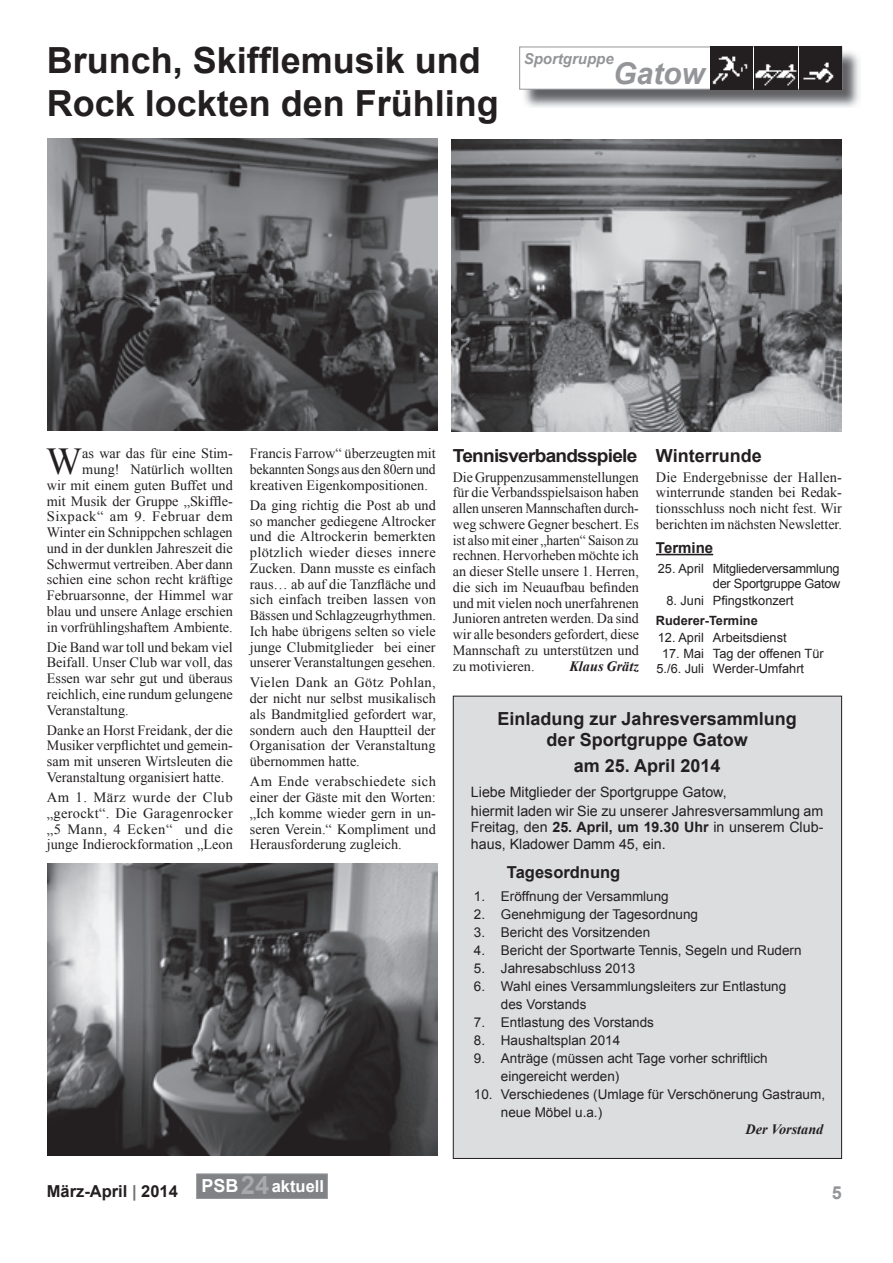
<style>
.page{position:relative;width:893px;height:1263px;background:#fff}
.page>*{position:absolute;margin:0;border:0;box-sizing:border-box;transform-origin:0 0}
.t1{font:38.1px "Times New Roman";color:#231f20}
.t2{font:700 36px "Arial";color:#231f20}
.t3{font:italic 700 30px "Arial";color:#939598}
.t4{font:700 18px/21.6px "Arial";color:#231f20;text-align:center}
.t5{font:700 18px "Arial";letter-spacing:-.04em;color:#231f20;scale:1.06 1}
.t6{font:700 18px "Arial";color:#939598}
.t7{font:700 16.5px "Arial";color:#231f20}
.t8{font:700 16.5px "Arial";color:#fff}
.t9{font:italic 700 15px "Arial";color:#939598}
.t10{font:700 15px "Arial";color:#231f20}
.t11{font:14.25px/15.8px "Times New Roman";color:#231f20;text-align:justify}
.t12{font:14.25px/18.6px "Arial";color:#231f20}
.t13{font:italic 700 14.25px "Times New Roman";color:#231f20}
.t14{font:13.5px/18px "Arial";color:#231f20}
.t15{font:12.75px/15.3px "Arial";color:#231f20}
.t16{font:12.75px/15.3px "Arial";letter-spacing:-.02em;color:#231f20;text-align:right}
.t17{font:700 12.75px "Arial";color:#231f20}
.s1{font-weight:700}
.s2{color:#6c6d70}
.s3{font-size:18px}
.s4{font-size:25.5px;color:#a8a9ad}
</style>
<div class="page">
<div style="left:196px;top:1173px;width:132px;height:26px;background:#808285;border:1px solid #939598"></div>
<div style="left:453px;top:696px;width:389px;height:462px;background:#dcdddf"></div>
<img style="left:521px;top:48px;width:339px;height:59px">
<div style="left:519px;top:47px;width:323px;height:42px;background:#fff;border:1px solid #939598"></div>
<img style="left:755px;top:47px;width:42px;height:42px">
<img style="left:799px;top:47px;width:43px;height:42px">
<img style="left:710px;top:47px;width:43px;height:42px">
<hr style="left:656px;top:554px;width:57px;height:1px;background:#231f20">
<img style="left:48px;top:138px;width:389px;height:292px">
<img style="left:452px;top:139px;width:389px;height:292px">
<img style="left:48px;top:863px;width:389px;height:292px">
<h2 class="t2" style="left:47px;top:36px;width:436px">Brunch, Skifflemusik und</h2>
<h2 class="t2" style="left:47px;top:80px;width:454px">Rock lockten den Frühling</h2>
<p class="t9" style="left:524px;top:49px;width:91px">Sportgruppe</p>
<h3 class="t3" style="left:613px;top:54px;width:93px">Gatow</h3>
<p class="t11" style="left:47px;top:445px;width:188px;text-align:right">as war das für eine Stim&shy;mung! Natürlich wollten<br>wir mit einem guten Buffet und mit Musik der Gruppe „Skiffle-<br>Sixpack“ am 9. Februar dem<br>Winter ein Schnippchen schlagen und in der dunklen Jahreszeit die<br>Schwermut vertreiben. Aber dann schien eine schon recht kräftige<br>Februarsonne, der Himmel war blau und unsere Anlage erschien in vorfrühlingshaftem Ambiente.</p>
<p class="t11" style="left:47px;top:639px;width:187px">Die Band war toll und bekam viel Beifall. Unser Club war voll, das Essen war sehr gut und überaus reichlich, eine rundum gelungene Veranstaltung.</p>
<p class="t11" style="left:47px;top:722px;width:188px">Danke an Horst Freidank, der die Musiker verpflichtet und gemein&shy;sam mit unseren Wirtsleuten die Veranstaltung organisiert hatte.</p>
<p class="t11" style="left:47px;top:789px;width:188px">Am 1. März wurde der Club „gerockt“. Die Garagenrocker „5 Mann, 4 Ecken“ und die junge Indierockformation „Leon</p>
<h1 class="t1" style="left:46px;top:436px;width:37px">W</h1>
<p class="t11" style="left:250px;top:445px;width:188px">Francis Farrow“ überzeugten mit bekannten Songs aus den 80ern und kreativen Eigenkompositionen.</p>
<p class="t11" style="left:250px;top:497px;width:188px">Da ging richtig die Post ab und so mancher gediegene Altrocker und die Altrockerin bemerkten plötzlich wieder dieses innere Zucken. Dann musste es einfach raus… ab auf die Tanzfläche und sich einfach treiben lassen von Bässen und Schlagzeugrhythmen.<br>Ich habe übrigens selten so viele junge Clubmitglieder bei einer unserer Veranstaltungen gesehen.</p>
<p class="t11" style="left:250px;top:675px;width:188px">Vielen Dank an Götz Pohlan, der nicht nur selbst musikalisch als Bandmitglied gefordert war, sondern auch den Hauptteil der Organisation der Veranstaltung übernommen hatte.</p>
<p class="t11" style="left:250px;top:773px;width:188px">Am Ende verabschiedete sich einer der Gäste mit den Worten: „Ich komme wieder gern in un&shy;seren Verein.“ Kompliment und Herausforderung zugleich.</p>
<p class="t5" style="left:453px;top:443px;width:176px">Tennisverbandsspiele</p>
<p class="t11" style="left:453px;top:469px;width:188px">Die Gruppenzusammenstellungen für die Verbandsspielsaison haben allen unseren Mannschaften durch&shy;weg schwere Gegner beschert. Es ist also mit einer „harten“ Saison zu rechnen. Hervorheben möchte ich an dieser Stelle unsere 1. Herren, die sich im Neuaufbau befinden und mit vielen noch unerfahrenen Junioren antreten werden. Da sind wir alle besonders gefordert, diese Mannschaft zu unterstützen und zu motivieren.</p>
<p class="t13" style="left:569px;top:656px;width:71px">Klaus Grätz</p>
<p class="t4" style="left:656px;top:445px;width:107px">Winterrunde</p>
<p class="t11" style="left:656px;top:469px;width:188px">Die Endergebnisse der Hallen&shy;winterrunde standen bei Redak&shy;tionsschluss noch nicht fest. Wir berichten im nächsten Newsletter.</p>
<p class="t10" style="left:656px;top:538px;width:59px">Termine</p>
<p class="t16" style="left:658px;top:560px;width:184px">25. April Mitgliederversammlung der Sportgruppe Gatow</p>
<p class="t15" style="left:666px;top:593px;width:129px">8. Juni Pfingstkonzert</p>
<p class="t17" style="left:656px;top:612px;width:103px">Ruderer-Termine</p>
<p class="t15" style="left:658px;top:630px;width:130px">12. April Arbeitsdienst</p>
<p class="t15" style="left:656px;top:645px;width:169px;text-indent:6px">17. Mai Tag der offenen Tür<br>5./6. Juli Werder-Umfahrt</p>
<p class="t4" style="left:498px;top:708px;width:301px">Einladung zur Jahresversammlung der Sportgruppe Gatow</p>
<p class="t4" style="left:574px;top:755px;width:148px">am 25. April 2014</p>
<p class="t12" style="left:471px;top:783px;width:354px">Liebe Mitglieder der Sportgruppe Gatow,<br>hiermit laden wir Sie zu unserer Jahresversammlung am</p>
<p class="t12" style="left:471px;top:819px;width:354px;line-height:16.5px">Freitag, den <span class="s1">25. April, um 19.30 Uhr</span> in unserem Club&shy;haus, Kladower Damm 45, ein.</p>
<p class="t7" style="left:507px;top:861px;width:115px">Tagesordnung</p>
<p class="t14" style="left:474px;top:887px;width:196px">1. Eröffnung der Versammlung</p>
<p class="t14" style="left:474px;top:905px;width:226px">2. Genehmigung der Tagesordnung</p>
<p class="t14" style="left:474px;top:923px;width:178px">3. Bericht des Vorsitzenden</p>
<p class="t14" style="left:474px;top:941px;width:329px">4. Bericht der Sportwarte Tennis, Segeln und Rudern</p>
<p class="t14" style="left:474px;top:959px;width:163px">5. Jahresabschluss 2013</p>
<p class="t14" style="left:501px;top:977px;width:287px;text-indent:-27px">6. Wahl eines Versammlungsleiters zur Entlastung des Vorstands</p>
<p class="t14" style="left:474px;top:1013px;width:182px">7. Entlastung des Vorstands</p>
<p class="t14" style="left:474px;top:1031px;width:148px">8. Haushaltsplan 2014</p>
<p class="t14" style="left:501px;top:1049px;width:268px;text-indent:-27px">9. Anträge (müssen acht Tage vorher schriftlich eingereicht werden)</p>
<p class="t14" style="left:501px;top:1085px;width:326px;text-indent:-27px">10. Verschiedenes (Umlage für Verschönerung Gastraum, neue Möbel u.a.)</p>
<p class="t13" style="left:745px;top:1119px;width:79px">Der Vorstand</p>
<p class="t7" style="left:47px;top:1180px;width:133px">März-April <span class="s2">|</span> 2014</p>
<p class="t8" style="left:202px;top:1175px;width:124px"><span class="s3">PSB</span><span class="s4">24</span>aktuell</p>
<p class="t6" style="left:832px;top:1181px;width:12px">5</p>
</div>
